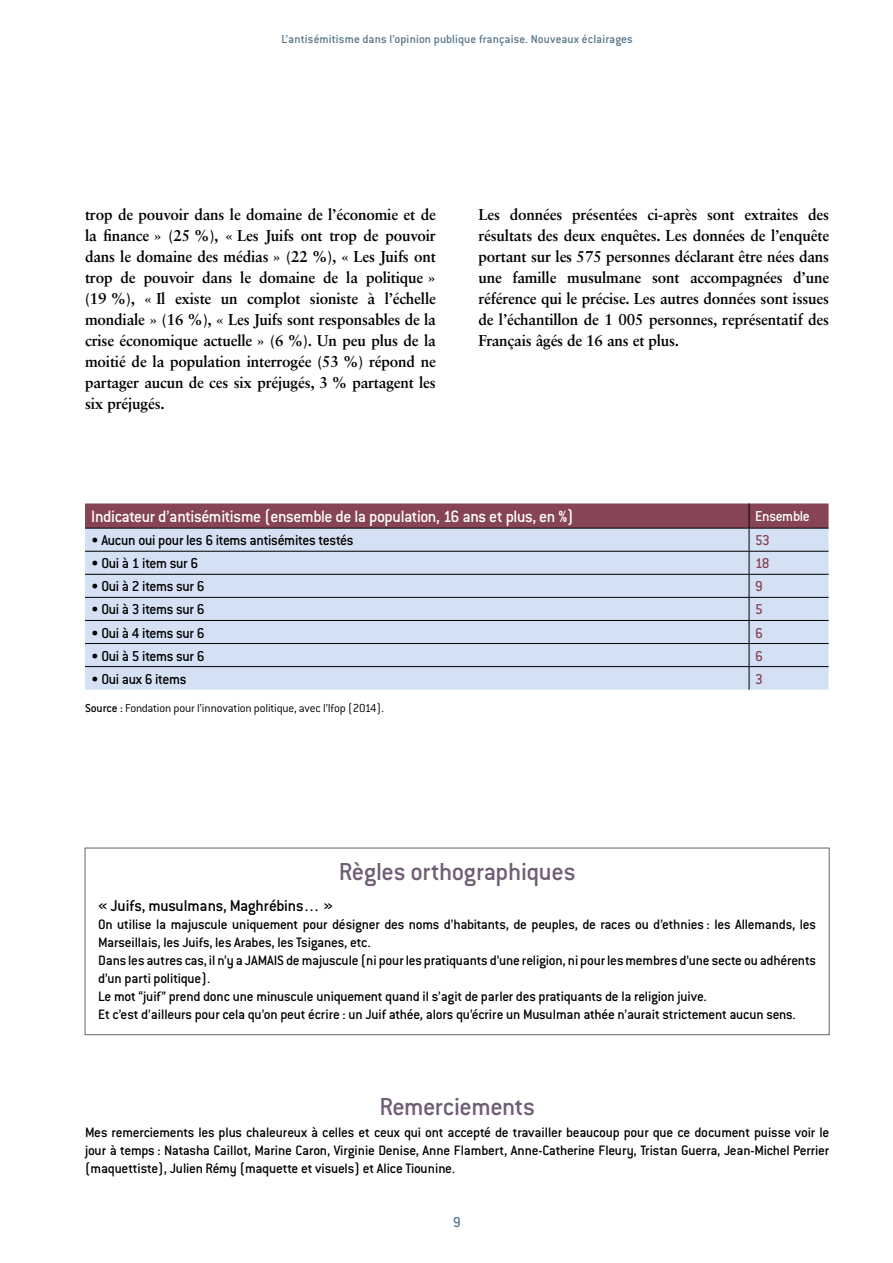
<style>
.page{position:relative;width:893px;height:1263px;background:#fff}
.page>*{position:absolute;margin:0;border:0;box-sizing:border-box;transform-origin:0 0}
.t1{font:500 27px "Conduit ITC Std";color:#6f5e74}
.t2{font:500 18px "Conduit ITC Std";letter-spacing:-.02em;color:#fff}
.t3{font:500 17.25px "Conduit ITC Std";color:#000}
.t4{font:700 15.75px/21px "Sabon LT Std";letter-spacing:-.01em;color:#000;text-align:justify}
.t5{font:500 15.75px "Conduit ITC Std";letter-spacing:-.025em;color:#000}
.t6{font:500 15.75px "Conduit ITC Std";color:#874456}
.t7{font:500 15.75px "Conduit ITC Std";color:#fff}
.t8{font:500 15.75px "Conduit ITC Std";color:#55768d}
.t9{font:500 15px/18px "Conduit ITC Std";letter-spacing:-.01em;color:#000}
.t10{font:500 12.75px "Conduit ITC Std";letter-spacing:.005em;color:#55768d}
.t11{font:300 12.75px "Conduit ITC Std";letter-spacing:-.015em;color:#000}
.s1{font-weight:500}
</style>
<div class="page">
<svg style="left:85px;top:503px;width:744px;height:187px;background:#c1c4d6"></svg>
<div style="left:85px;top:848px;width:745px;height:187px;border:1px solid #6f5e74"></div>
<p class="t10" style="left:281px;top:32px;width:353px">L’antisémitisme dans l’opinion publique française. Nouveaux éclairages</p>
<p class="t4" style="left:85px;top:204px;width:352px">trop de pouvoir dans le domaine de l’économie et de la finance » (25 %), « Les Juifs ont trop de pouvoir dans le domaine des médias » (22 %), « Les Juifs ont trop de pouvoir dans le domaine de la politique » (19 %), « Il existe un complot sioniste à l’échelle mondiale » (16 %), « Les Juifs sont responsables de la crise économique actuelle » (6 %). Un peu plus de la moitié de la population interrogée (53 %) répond ne partager aucun de ces six préjugés, 3 % partagent les six préjugés.</p>
<p class="t4" style="left:478px;top:204px;width:352px">Les données présentées ci-après sont extraites des résultats des deux enquêtes. Les données de l’enquête portant sur les 575 personnes déclarant être nées dans une famille musulmane sont accompagnées d’une référence qui le précise. Les autres données sont issues de l’échantillon de 1 005 personnes, représentatif des Français âgés de 16 ans et plus.</p>
<p class="t2" style="left:91px;top:506px;width:484px">I ndicateur d’antisémitisme (ensemble de la population, 16 ans et plus, en %)</p>
<p class="t7" style="left:755px;top:507px;width:56px">Ensemble</p>
<p class="t5" style="left:91px;top:531px;width:264px">• Aucun oui pour les 6 items antisémites testés</p>
<p class="t6" style="left:755px;top:531px;width:16px">53</p>
<p class="t5" style="left:91px;top:554px;width:109px">• Oui à 1 item sur 6</p>
<p class="t6" style="left:755px;top:554px;width:16px">18</p>
<p class="t5" style="left:91px;top:578px;width:115px">• Oui à 2 items sur 6</p>
<p class="t6" style="left:755px;top:578px;width:9px">9</p>
<p class="t5" style="left:91px;top:601px;width:115px">• Oui à 3 items sur 6</p>
<p class="t6" style="left:755px;top:601px;width:9px">5</p>
<p class="t5" style="left:91px;top:624px;width:115px">• Oui à 4 items sur 6</p>
<p class="t6" style="left:755px;top:624px;width:9px">6</p>
<p class="t5" style="left:91px;top:647px;width:115px">• Oui à 5 items sur 6</p>
<p class="t6" style="left:755px;top:647px;width:9px">6</p>
<p class="t5" style="left:91px;top:670px;width:97px">• Oui aux 6 items</p>
<p class="t6" style="left:755px;top:670px;width:9px">3</p>
<p class="t11" style="left:85px;top:701px;width:301px"><span class="s1">Source :</span> Fondation pour l’innovation politique, avec l’Ifop (2014).</p>
<h1 class="t1" style="left:339px;top:856px;width:238px">Règles orthographiques</h1>
<p class="t3" style="left:98px;top:896px;width:236px">« Juifs, musulmans, Maghrébins… »</p>
<p class="t9" style="left:98px;top:915px;width:719px">On utilise la majuscule uniquement pour désigner des noms d’habitants, de peuples, de races ou d’ethnies : les Allemands, les<br>Marseillais, les Juifs, les Arabes, les Tsiganes, etc.<br>Dans les autres cas, il n’y a JAMAIS</p>
<p class="t9" style="left:286px;top:951px;width:531px">de majuscule (ni pour les pratiquants d’une religion, ni pour les membres d’une secte ou adhérents</p>
<p class="t9" style="left:98px;top:969px;width:699px">d’un parti politique).<br>Le mot “juif” prend donc une minuscule uniquement quand il s’agit de parler des pratiquants de la religion juive.<br>Et c’est d’ailleurs pour cela qu’on peut écrire : un Juif athée, alors qu’écrire un Musulman athée n’aurait strictement aucun sens.</p>
<h1 class="t1" style="left:379px;top:1091px;width:157px">Remerciements</h1>
<p class="t9" style="left:85px;top:1123px;width:746px;text-align:justify">Mes remerciements les plus chaleureux à celles et ceux qui ont accepté de travailler beaucoup pour que ce document puisse voir le jour à temps : Natasha Caillot, Marine Caron, Virginie Denise, Anne Flambert, Anne-Catherine Fleury, Tristan Guerra, Jean-Michel Perrier (maquettiste), Julien Rémy (maquette et visuels) et Alice Tiounine.</p>
<p class="t8" style="left:453px;top:1213px;width:9px">9</p>
</div>
